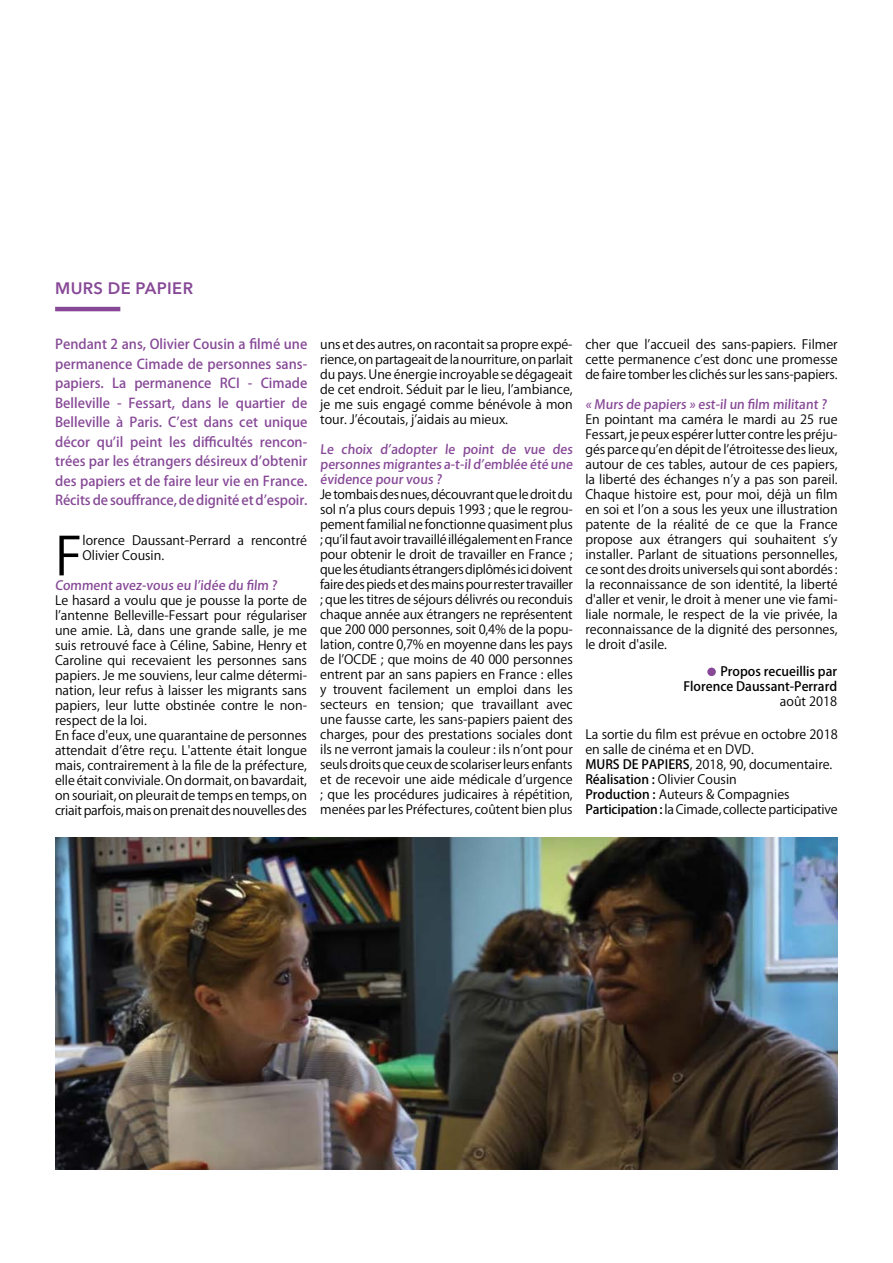
<style>
.page{position:relative;width:893px;height:1263px;background:#fff}
.page>*{position:absolute;margin:0;border:0;box-sizing:border-box;transform-origin:0 0}
.t1{font:52.05px "Koz Go Pro";color:#000}
.t2{font:600 16.5px "Avenir Next LT Pro";letter-spacing:.02em;color:#874997}
.t3{font:500 13.5px/19.5px "Koz Go Pro";letter-spacing:-.01em;color:#874997;text-align:justify}
.t4{font:12.75px/15px "Koz Go Pro";color:#000;text-align:justify}
.t5{font:500 12.75px/15px "Koz Go Pro";color:#874997;text-align:justify}
.t6{font:500 12.75px/15px "Koz Go Pro";color:#000;text-align:right}
.s1{font-weight:500}
</style>
<div class="page">
<img style="left:55px;top:837px;width:783px;height:332px">
<hr style="left:55px;top:307px;width:65px;height:4px;background:#874997">
<div style="left:707px;top:668px;width:9px;height:8px;background:#874997;border-radius:50%"></div>
<p class="t2" style="left:55px;top:278px;width:139px">MURS DE PAPIER</p>
<p class="t3" style="left:55px;top:335px;width:254px">Pendant 2 ans, Olivier Cousin a filmé une permanence Cimade de personnes sans&shy;papiers. La permanence RCI - Cimade Belleville - Fessart, dans le quartier de Belleville à Paris. C’est dans cet unique décor qu’il peint les difficultés rencon&shy;trées par les étrangers désireux d’obtenir des papiers et de faire leur vie en France.<br>Récits de souffrance, de dignité et d’espoir.</p>
<h1 class="t1" style="left:55px;top:523px;width:29px">F</h1>
<p class="t4" style="left:83px;top:533px;width:226px">lorence Daussant-Perrard a rencontré<br>Olivier Cousin.</p>
<p class="t5" style="left:55px;top:579px;width:225px">Comment avez-vous eu l’idée du film ?</p>
<p class="t4" style="left:55px;top:593px;width:254px;text-align:left">Le hasard a voulu que je pousse la porte de l’antenne Belleville-Fessart pour régulariser une amie. Là, dans une grande salle, je me suis retrouvé face à Céline, Sabine, Henry et Caroline qui recevaient les personnes sans papiers. Je me souviens, leur calme détermi&shy;nation, leur refus à laisser les migrants sans papiers, leur lutte obstinée contre le non&shy;respect de la loi.<br>En face d'eux, une quarantaine de personnes attendait d’être reçu. L'attente était longue mais, contrairement à la file de la préfecture, elle était conviviale. On dormait, on bavardait, on souriait, on pleurait de temps en temps, on criait parfois, mais on prenait des nouvelles des</p>
<p class="t4" style="left:320px;top:337px;width:254px">uns et des autres, on racontait sa propre expé&shy;rience, on partageait de la nourriture, on parlait du pays. Une énergie incroyable se dégageait de cet endroit. Séduit par le lieu, l’ambiance, je me suis engagé comme bénévole à mon tour. J’écoutais, j’aidais au mieux.</p>
<p class="t5" style="left:320px;top:442px;width:256px">Le choix d’adopter le point de vue des personnes migrantes a-t-il d’emblée été une évidence pour vous ?</p>
<p class="t4" style="left:320px;top:487px;width:254px">Je tombais des nues, découvrant que le droit du sol n’a plus cours depuis 1993 ; que le regrou&shy;pement familial ne fonctionne quasiment plus ; qu’il faut avoir travaillé illégalement en France pour obtenir le droit de travailler en France ; que les étudiants étrangers diplômés ici doivent faire des pieds et des mains pour rester travailler ; que les titres de séjours délivrés ou reconduis chaque année aux étrangers ne représentent que 200 000 personnes, soit 0,4% de la popu&shy;lation, contre 0,7% en moyenne dans les pays de l’OCDE ; que moins de 40 000 personnes entrent par an sans papiers en France : elles y trouvent facilement un emploi dans les secteurs en tension; que travaillant avec une fausse carte, les sans-papiers paient des charges, pour des prestations sociales dont ils ne verront jamais la couleur : ils n’ont pour seuls droits que ceux de scolariser leurs enfants et de recevoir une aide médicale d’urgence ; que les procédures judicaires à répétition, menées par les Préfectures, coûtent bien plus</p>
<p class="t4" style="left:585px;top:337px;width:254px">cher que l’accueil des sans-papiers. Filmer cette permanence c’est donc une promesse de faire tomber les clichés sur les sans-papiers.</p>
<p class="t5" style="left:585px;top:397px;width:244px">« Murs de papiers » est-il un film militant ?</p>
<p class="t4" style="left:585px;top:412px;width:254px">En pointant ma caméra le mardi au 25 rue Fessart, je peux espérer lutter contre les préju&shy;gés parce qu’en dépit de l’étroitesse des lieux, autour de ces tables, autour de ces papiers, la liberté des échanges n’y a pas son pareil.<br>Chaque histoire est, pour moi, déjà un film en soi et l’on a sous les yeux une illustration patente de la réalité de ce que la France propose aux étrangers qui souhaitent s’y installer. Parlant de situations personnelles, ce sont des droits universels qui sont abordés : la reconnaissance de son identité, la liberté d'aller et venir, le droit à mener une vie fami&shy;liale normale, le respect de la vie privée, la reconnaissance de la dignité des personnes, le droit d'asile.</p>
<p class="t6" style="left:683px;top:664px;width:155px">Propos recueillis par<br>Florence Daussant-Perrard</p>
<p class="t4" style="left:780px;top:694px;width:59px">août 2018</p>
<p class="t4" style="left:585px;top:727px;width:254px;text-align:left">La sortie du film est prévue en octobre 2018 en salle de cinéma et en DVD.<br><span class="s1">MURS DE PAPIERS</span>, 2018, 90, documentaire.<br><span class="s1">Réalisation :</span> Olivier Cousin<br><span class="s1">Production :</span> Auteurs &amp; Compagnies <span class="s1">Participation:</span> la Cimade, collecte participative</p>
</div>
